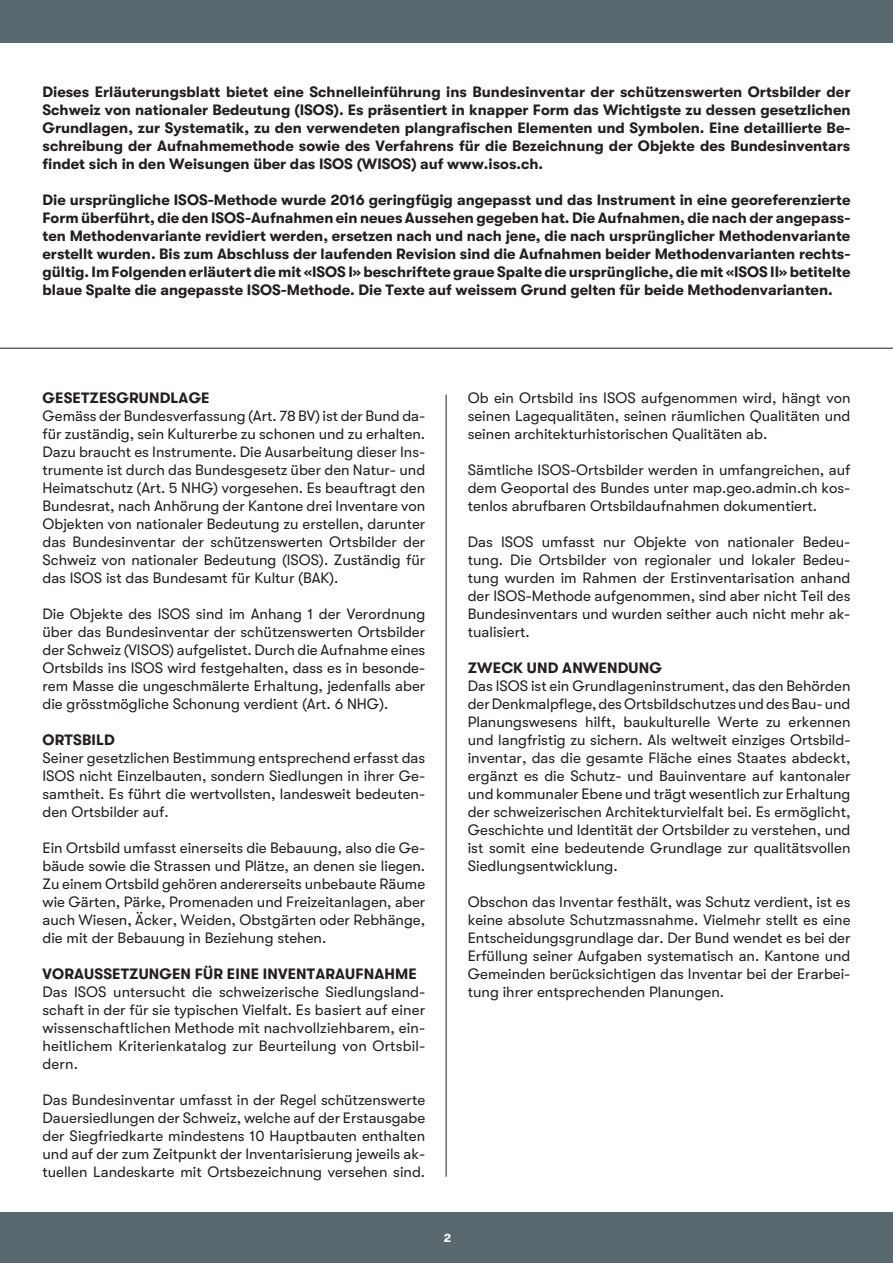
<style>
.page{position:relative;width:893px;height:1263px;background:#fff}
.page>*{position:absolute;margin:0;border:0;box-sizing:border-box;transform-origin:0 0}
.Texte{font:15px/18px "GT Walsheim";color:#231f20;text-align:justify}
.Texte-2{font:700 15px/18px "GT Walsheim";color:#231f20;text-align:justify}
.t1{font:700 12px "GT Walsheim";color:#fff}
</style>
<div class="page">
<div style="left:0;top:1213px;width:893px;height:50px;background:#59696f"></div>
<div style="left:0;top:0;width:893px;height:43px;background:#59696f"></div>
<hr style="left:0;top:348px;width:893px;height:1px;background:#231f20">
<hr style="left:446px;top:394px;width:1px;height:783px;background:#231f20">
<p class="Texte-2" style="left:43px;top:82px;width:809px">Dieses Erläuterungsblatt bietet eine Schnelleinführung ins Bundesinventar der schützenswerten Ortsbilder der Schweiz von nationaler Bedeutung (ISOS). Es präsentiert in knapper Form das Wichtigste zu dessen gesetzlichen Grundlagen, zur Systematik, zu den verwendeten plangrafischen Elementen und Symbolen. Eine detaillierte Be&shy;schreibung der Aufnahmemethode sowie des Verfahrens für die Bezeichnung der Objekte des Bundesinventars findet sich in den Weisungen über das ISOS (WISOS) auf www.isos.ch.</p>
<p class="Texte-2" style="left:43px;top:190px;width:809px">Die ursprüngliche ISOS-Methode wurde 2016 geringfügig angepasst und das Instrument in eine georeferenzierte Form überführt, die den ISOS-Aufnahmen ein neues Aussehen gegeben hat. Die Aufnahmen, die nach der angepass&shy;ten Methodenvariante revidiert werden, ersetzen nach und nach jene, die nach ursprünglicher Methodenvariante erstellt wurden. Bis zum Abschluss der laufenden Revision sind die Aufnahmen beider Methodenvarianten rechts&shy;gültig. Im Folgenden erläutert die mit «ISOS I» beschriftete graue Spalte die ursprüngliche, die mit «ISOS II» betitelte blaue Spalte die angepasste ISOS-Methode. Die Texte auf weissem Grund gelten für beide Methodenvarianten.</p>
<p class="Texte-2" style="left:43px;top:388px;width:169px">GESETZESGRUNDLAGE</p>
<p class="Texte" style="left:43px;top:406px;width:384px">Gemäss der Bundesverfassung (Art. 78 BV) ist der Bund da&shy;für zuständig, sein Kulturerbe zu schonen und zu erhalten.<br>Dazu braucht es Instrumente. Die Ausarbeitung dieser Ins&shy;trumente ist durch das Bundesgesetz über den Natur- und Heimatschutz (Art. 5 NHG) vorgesehen. Es beauftragt den Bundesrat, nach Anhörung der Kantone drei Inventare von Objekten von nationaler Bedeutung zu erstellen, darunter das Bundesinventar der schützenswerten Ortsbilder der Schweiz von nationaler Bedeutung (ISOS). Zuständig für das ISOS ist das Bundesamt für Kultur (BAK).</p>
<p class="Texte" style="left:43px;top:604px;width:384px">Die Objekte des ISOS sind im Anhang 1 der Verordnung über das Bundesinventar der schützenswerten Ortsbilder der Schweiz (VISOS) aufgelistet. Durch die Aufnahme eines Ortsbilds ins ISOS wird festgehalten, dass es in besonde&shy;rem Masse die ungeschmälerte Erhaltung, jedenfalls aber die grösstmögliche Schonung verdient (Art. 6 NHG).</p>
<p class="Texte-2" style="left:43px;top:730px;width:74px">ORTSBILD</p>
<p class="Texte" style="left:43px;top:748px;width:384px">Seiner gesetzlichen Bestimmung entsprechend erfasst das ISOS nicht Einzelbauten, sondern Siedlungen in ihrer Ge&shy;samtheit. Es führt die wertvollsten, landesweit bedeuten&shy;den Ortsbilder auf.</p>
<p class="Texte" style="left:43px;top:838px;width:384px">Ein Ortsbild umfasst einerseits die Bebauung, also die Ge&shy;bäude sowie die Strassen und Plätze, an denen sie liegen.<br>Zu einem Ortsbild gehören andererseits unbebaute Räume wie Gärten, Pärke, Promenaden und Freizeitanlagen, aber auch Wiesen, Äcker, Weiden, Obstgärten oder Rebhänge, die mit der Bebauung in Beziehung stehen.</p>
<p class="Texte-2" style="left:43px;top:964px;width:376px">VORAUSSETZUNGEN FÜR EINE INVENTARAUFNAHME</p>
<p class="Texte" style="left:43px;top:982px;width:384px">Das ISOS untersucht die schweizerische Siedlungsland&shy;schaft in der für sie typischen Vielfalt. Es basiert auf einer wissenschaftlichen Methode mit nachvollziehbarem, ein&shy;heitlichem Kriterienkatalog zur Beurteilung von Ortsbil&shy;dern.</p>
<p class="Texte" style="left:43px;top:1090px;width:384px">Das Bundesinventar umfasst in der Regel schützenswerte Dauersiedlungen der Schweiz, welche auf der Erstausgabe der Siegfriedkarte mindestens 10 Hauptbauten enthalten und auf der zum Zeitpunkt der Inventarisierung jeweils ak&shy;tuellen Landeskarte mit Ortsbezeichnung versehen sind.</p>
<p class="Texte" style="left:468px;top:388px;width:384px">Ob ein Ortsbild ins ISOS aufgenommen wird, hängt von seinen Lagequalitäten, seinen räumlichen Qualitäten und seinen architekturhistorischen Qualitäten ab.</p>
<p class="Texte" style="left:468px;top:460px;width:384px">Sämtliche ISOS-Ortsbilder werden in umfangreichen, auf dem Geoportal des Bundes unter map.geo.admin.ch kos&shy;tenlos abrufbaren Ortsbildaufnahmen dokumentiert.</p>
<p class="Texte" style="left:468px;top:532px;width:384px">Das ISOS umfasst nur Objekte von nationaler Bedeu&shy;tung. Die Ortsbilder von regionaler und lokaler Bedeu&shy;tung wurden im Rahmen der Erstinventarisation anhand der ISOS-Methode aufgenommen, sind aber nicht Teil des Bundesinventars und wurden seither auch nicht mehr ak&shy;tualisiert.</p>
<p class="Texte-2" style="left:468px;top:658px;width:196px">ZWECK UND ANWENDUNG</p>
<p class="Texte" style="left:468px;top:676px;width:384px">Das ISOS ist ein Grundlageninstrument, das den Behörden der Denkmalpflege, des Ortsbildschutzes und des Bau- und Planungswesens hilft, baukulturelle Werte zu erkennen und langfristig zu sichern. Als weltweit einziges Ortsbild&shy;inventar, das die gesamte Fläche eines Staates abdeckt, ergänzt es die Schutz- und Bauinventare auf kantonaler und kommunaler Ebene und trägt wesentlich zur Erhaltung der schweizerischen Architekturvielfalt bei. Es ermöglicht, Geschichte und Identität der Ortsbilder zu verstehen, und ist somit eine bedeutende Grundlage zur qualitätsvollen Siedlungsentwicklung.</p>
<p class="Texte" style="left:468px;top:892px;width:384px">Obschon das Inventar festhält, was Schutz verdient, ist es keine absolute Schutzmassnahme. Vielmehr stellt es eine Entscheidungsgrundlage dar. Der Bund wendet es bei der Erfüllung seiner Aufgaben systematisch an. Kantone und Gemeinden berücksichtigen das Inventar bei der Erarbei&shy;tung ihrer entsprechenden Planungen.</p>
<p class="t1" style="left:444px;top:1231px;width:9px">2</p>
</div>
